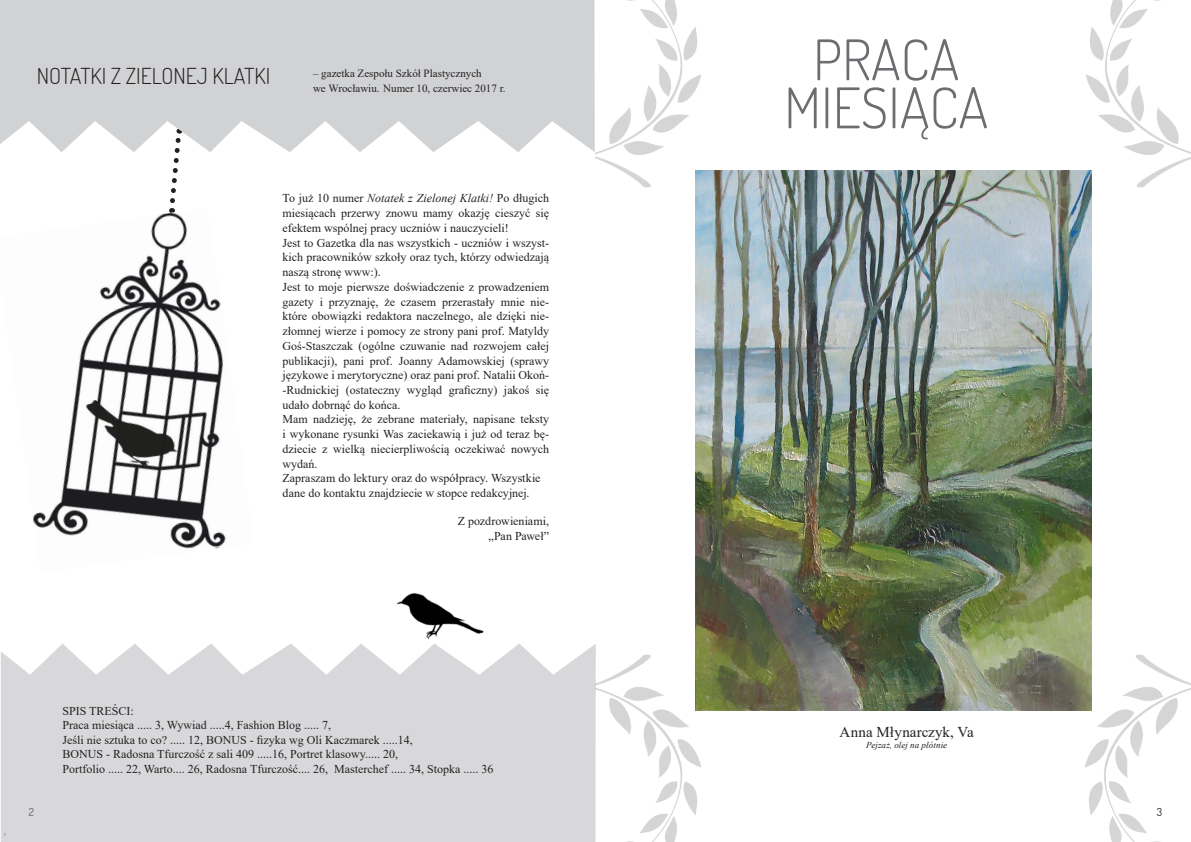
<style>
.page{position:relative;width:1191px;height:842px;background:#fff}
.page>*{position:absolute;margin:0;border:0;box-sizing:border-box;transform-origin:0 0}
.t1{font:300 56px/48px "Dosis";color:#6c6d70;text-align:center}
.t2{font:300 22px "Dosis";color:#231f20}
.t3{font:15px "Times New Roman";letter-spacing:.01em;color:#231f20}
.t4{font:12px/14.7px "Times New Roman";color:#231f20}
.t5{font:11px/14.7px "Times New Roman";color:#231f20}
.t6{font:11px "Dosis";color:#231f20}
.t7{font:italic 9px "Times New Roman";letter-spacing:.01em;color:#231f20}
.s1{font-style:italic}
</style>
<div class="page">
<svg style="left:170px;top:152px;width:9px;height:51px"></svg>
<svg style="left:1px;top:644px;width:594px;height:198px;background:#dbdbdc"></svg>
<img style="left:33px;top:208px;width:193px;height:341px">
<svg style="left:0;top:0;width:595px;height:152px;background:#d5d6d8"></svg>
<img style="left:695px;top:171px;width:396px;height:540px">
<img style="left:396px;top:593px;width:88px;height:46px">
<img style="left:1073px;top:0;width:118px;height:207px">
<img style="left:595px;top:0;width:119px;height:207px">
<img style="left:1072px;top:635px;width:119px;height:207px">
<img style="left:595px;top:635px;width:119px;height:207px">
<h2 class="t2" style="left:37px;top:62px;width:235px">NOTATKI Z ZIELONEJ KLATKI</h2>
<p class="t5" style="left:313px;top:66px;width:194px">– gazetka Zespołu Szkół Plastycznych<br>we Wrocławiu. Numer 10, czerwiec 2017 r.</p>
<p class="t4" style="left:283px;top:191px;width:268px">To już 10 numer <span class="s1">Notatek z Zielonej Klatki!</span> Po długich miesiącach przerwy znowu mamy okazję cieszyć się efektem wspólnej pracy uczniów i nauczycieli!<br>Jest to Gazetka dla nas wszystkich - uczniów i wszyst&shy;kich pracowników szkoły oraz tych, którzy odwiedzają naszą stronę www:).<br>Jest to moje pierwsze doświadczenie z prowadzeniem gazety i przyznaję, że czasem przerastały mnie nie&shy;które obowiązki redaktora naczelnego, ale dzięki nie&shy;złomnej wierze i pomocy ze strony pani prof. Matyldy Goś-Staszczak (ogólne czuwanie nad rozwojem całej publikacji), pani prof. Joanny Adamowskiej (sprawy językowe i merytoryczne) oraz pani prof. Natalii Okoń--Rudnickiej (ostateczny wygląd graficzny) jakoś się udało dobrnąć do końca.<br>Mam nadzieję, że zebrane materiały, napisane teksty i wykonane rysunki Was zaciekawią i już od teraz bę&shy;dziecie z wielką niecierpliwością oczekiwać nowych wydań.<br>Zapraszam do lektury oraz do współpracy. Wszystkie dane do kontaktu znajdziecie w stopce redakcyjnej.</p>
<p class="t4" style="left:458px;top:514px;width:93px;line-height:14.4px;text-align:right">Z pozdrowieniami, „Pan Paweł”</p>
<p class="t4" style="left:62px;top:703px;width:432px;line-height:14.4px">SPIS TREŚCI:<br>Praca miesiąca ..... 3, Wywiad .....4, Fashion Blog ..... 7,<br>Jeśli nie sztuka to co? ..... 12, BONUS - fizyka wg Oli Kaczmarek .....14,<br>BONUS - Radosna Tfurczość z sali 409 .....16, Portret klasowy..... 20,<br>Portfolio ..... 22, Warto.... 26, Radosna Tfurczość.... 26, Masterchef ..... 34, Stopka ..... 36</p>
<h1 class="t1" style="left:784px;top:34px;width:205px">PRACA<br>MIESIĄCA</h1>
<p class="t3" style="left:839px;top:721px;width:136px">Anna Młynarczyk, Va</p>
<p class="t7" style="left:866px;top:738px;width:83px">Pejzaż, olej na płótnie</p>
<p class="t6" style="left:29px;top:805px;width:7px">2</p>
<p class="t6" style="left:1157px;top:805px;width:7px">3</p>
</div>
